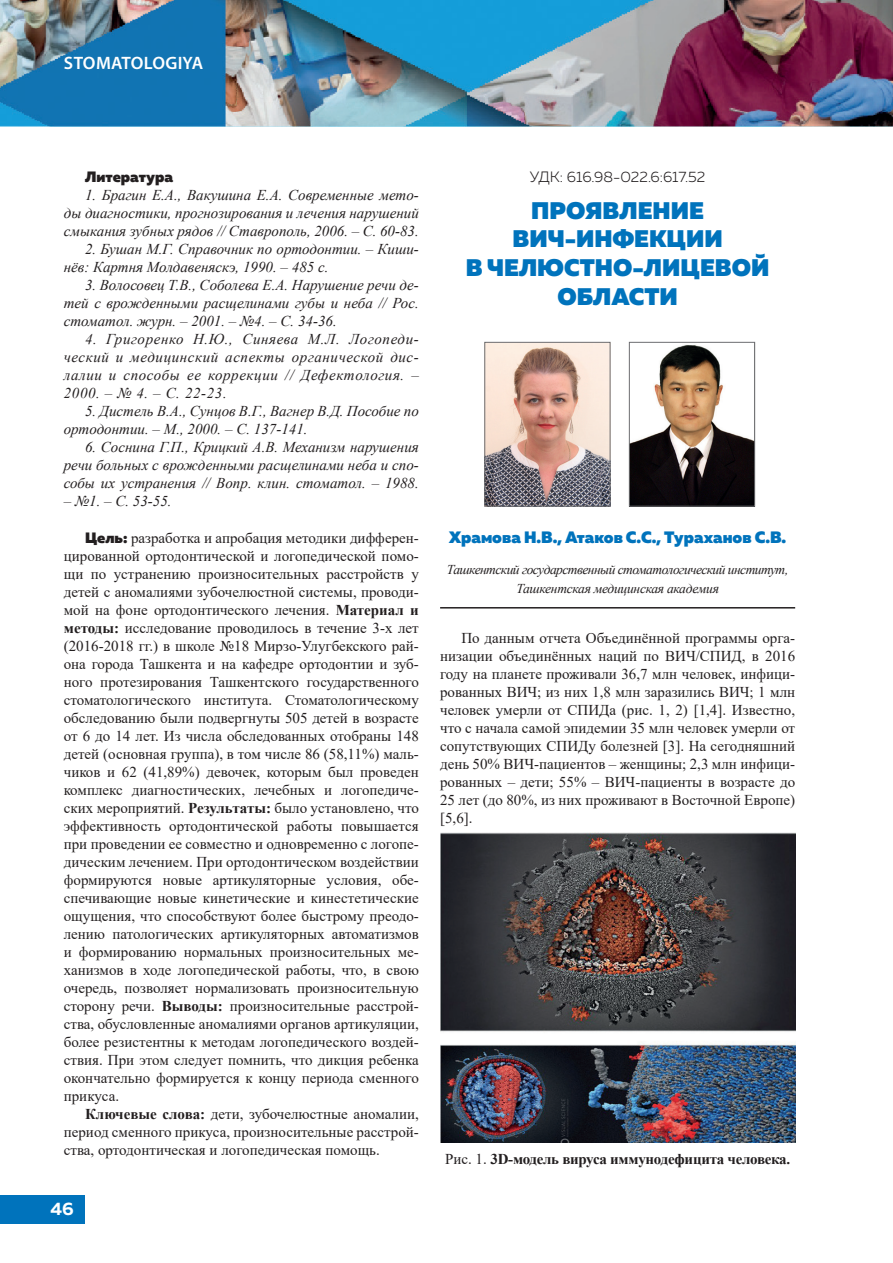
<style>
.page{position:relative;width:893px;height:1263px;background:#fff}
.page>*{position:absolute;margin:0;border:0;box-sizing:border-box;transform-origin:0 0}
.txt{font:900 24px "Muller";color:#0073bc}
.t1{font:600 18px "Myriad Pro";letter-spacing:.01em;color:#fff}
.t2{font:700 18px "Muller";color:#fff}
.txt-2{font:900 16.5px "Muller";color:#0073bc}
.txt-3{font:15px/18px "Times New Roman";color:#231f20;text-align:justify}
.txt-4{font:italic 15px/18px "Times New Roman";color:#231f20;text-align:justify}
.txt-5{font:700 15px "Times New Roman";letter-spacing:-.02em;color:#231f20}
.txt-6{font:300 15px "Muller";color:#231f20}
.txt-7{font:900 15px "Muller";color:#231f20}
.txt-8{font:italic 13.5px "Times New Roman";letter-spacing:-.04em;color:#231f20}
.txt-9{font:italic 13.5px "Times New Roman";letter-spacing:-.02em;color:#231f20}
.s1{font-family:"Muller";font-weight:900}
.s2{font-weight:700}
.s3{font-weight:400}
</style>
<div class="page">
<div style="left:0;top:1195px;width:84px;height:28px;background:#0073bc"></div>
<img style="left:0;top:0;width:893px;height:126px">
<img style="left:486px;top:344px;width:122px;height:160px">
<div style="left:484px;top:342px;width:126px;height:164px;border:1px solid #6c6d70"></div>
<img style="left:631px;top:345px;width:122px;height:159px">
<div style="left:629px;top:342px;width:126px;height:164px;border:1px solid #6c6d70"></div>
<img style="left:440px;top:832px;width:355px;height:311px">
<hr style="left:440px;top:607px;width:355px;height:1px;background:#231f20">
<p class="t1" style="left:64px;top:51px;width:141px">STOMATOLOGIYA</p>
<p class="txt-7" style="left:85px;top:167px;width:90px">Литература</p>
<p class="txt-4" style="left:64px;top:185px;width:357px;text-indent:21px">1. Брагин Е.А., Вакушина Е.А. Современные мето&shy;ды диагностики, прогнозирования и лечения нарушений смыкания зубных рядов // Ставрополь, 2006. – С. 60-83.</p>
<p class="txt-4" style="left:64px;top:239px;width:357px;text-indent:21px">2. Бушан М.Г. Справочник по ортодонтии. – Киши&shy;нёв: Картня Молдавеняскэ, 1990. – 485 с.</p>
<p class="txt-4" style="left:64px;top:275px;width:357px;text-indent:21px">3. Волосовец Т.В., Соболева Е.А. Нарушение речи де&shy;тей с врожденными расщелинами губы и неба // Рос. стоматол. журн. – 2001. – №4. – С. 34-36.</p>
<p class="txt-4" style="left:64px;top:329px;width:357px;text-indent:21px">4. Григоренко Н.Ю., Синяева М.Л. Логопеди&shy;ческий и медицинский аспекты органической дис&shy;лалии и способы ее коррекции // Дефектология. – 2000. – № 4. – С. 22-23.</p>
<p class="txt-4" style="left:64px;top:401px;width:357px;text-indent:21px">5. Дистель В.А., Сунцов В.Г., Вагнер В.Д. Пособие по ортодонтии. – М., 2000. – С. 137-141.</p>
<p class="txt-4" style="left:64px;top:437px;width:357px;text-indent:21px">6. Соснина Г.П., Крицкий А.В. Механизм нарушения речи больных с врожденными расщелинами неба и спо&shy;собы их устранения // Вопр. клин. стоматол. – 1988.</p>
<p class="txt-4" style="left:64px;top:491px;width:109px">– №1. – С. 53-55.</p>
<p class="txt-3" style="left:64px;top:528px;width:357px;text-indent:21px"><span class="s1">Цель:</span> разработка и апробация методики дифферен&shy;цированной ортодонтической и логопедической помо&shy;щи по устранению произносительных расстройств у детей с аномалиями зубочелюстной системы, проводи&shy;мой на фоне ортодонтического лечения. <span class="s2">Материал и методы:</span> исследование проводилось в течение 3-х лет (2016-2018 гг.) в школе №18 Мирзо-Улугбекского рай&shy;она города Ташкента и на кафедре ортодонтии и зуб&shy;ного протезирования Ташкентского государственного стоматологического института. Стоматологическому обследованию были подвергнуты 505 детей в возрасте от 6 до 14 лет. Из числа обследованных отобраны 148 детей (основная группа), в том числе 86 (58,11%) маль&shy;чиков и 62 (41,89%) девочек, которым был проведен комплекс диагностических, лечебных и логопедиче&shy;ских мероприятий. <span class="s2">Результаты:</span> было установлено, что эффективность ортодонтической работы повышается при проведении ее совместно и одновременно с логопе&shy;дическим лечением. При ортодонтическом воздействии формируются новые артикуляторные условия, обе&shy;спечивающие новые кинетические и кинестетические ощущения, что способствуют более быстрому преодо&shy;лению патологических артикуляторных автоматизмов и формированию нормальных произносительных ме&shy;ханизмов в ходе логопедической работы, что, в свою очередь, позволяет нормализовать произносительную сторону речи. <span class="s2">Выводы:</span> произносительные расстрой&shy;ства, обусловленные аномалиями органов артикуляции, более резистентны к методам логопедического воздей&shy;ствия. При этом следует помнить, что дикция ребенка окончательно формируется к концу периода сменного прикуса.</p>
<p class="txt-3" style="left:64px;top:1104px;width:357px;text-indent:21px"><span class="s2">Ключевые слова:</span> дети, зубочелюстные аномалии, период сменного прикуса, произносительные расстрой&shy;ства, ортодонтическая и логопедическая помощь.</p>
<p class="t2" style="left:50px;top:1198px;width:25px">46</p>
<p class="txt-6" style="left:530px;top:168px;width:177px">УДК: 616.98-022.6:617.52</p>
<p class="txt" style="left:531px;top:195px;width:174px">ПРОЯВЛЕНИЕ</p>
<p class="txt" style="left:513px;top:224px;width:212px">ВИЧ-ИНФЕКЦИИ</p>
<p class="txt" style="left:466px;top:252px;width:305px">В ЧЕЛЮСТНО-ЛИЦЕВОЙ</p>
<p class="txt" style="left:557px;top:281px;width:122px">ОБЛАСТИ</p>
<p class="txt-2" style="left:449px;top:526px;width:339px">Храмова Н.В., Атаков С.С., Тураханов С.В.</p>
<p class="txt-8" style="left:447px;top:560px;width:343px">Ташкентский государственный стоматологический институт,</p>
<p class="txt-9" style="left:516px;top:579px;width:204px">Ташкентская медицинская академия</p>
<p class="txt-3" style="left:440px;top:628px;width:357px;text-indent:21px">По данным отчета Объединённой программы орга&shy;низации объединённых наций по ВИЧ/СПИД, в 2016 году на планете проживали 36,7 млн человек, инфици&shy;рованных ВИЧ; из них 1,8 млн заразились ВИЧ; 1 млн человек умерли от СПИДа (рис. 1, 2) [1,4]. Известно, что с начала самой эпидемии 35 млн человек умерли от сопутствующих СПИДу болезней [3]. На сегодняшний день 50% ВИЧ-пациентов – женщины; 2,3 млн инфици&shy;рованных – дети; 55% – ВИЧ-пациенты в возрасте до 25 лет (до 80%, из них проживают в Восточной Европе) [5,6].</p>
<p class="txt-5" style="left:445px;top:1148px;width:347px"><span class="s3">Рис. 1.</span> 3D-модель вируса иммунодефицита человека.</p>
</div>
